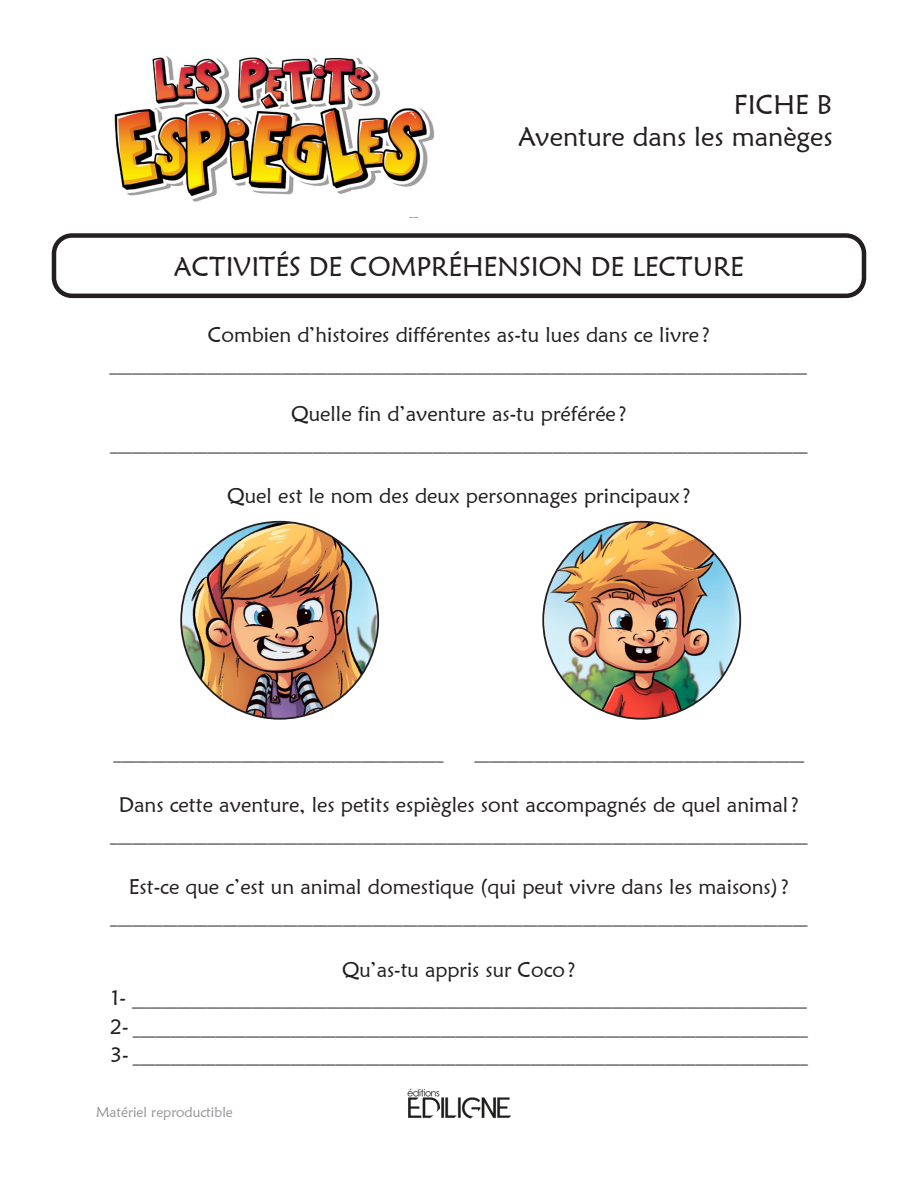
<style>
.page{position:relative;width:918px;height:1188px;background:#fff}
.page>*{position:absolute;margin:0;border:0;box-sizing:border-box;transform-origin:0 0}
.Titre{font:27px "Maiandra GD";color:#231f20}
.texte{font:21px "Maiandra GD";color:#231f20}
.texte-2{font:15px "Maiandra GD";color:#231f20}
.t1{font:14.1px "Maiandra GD";color:#939598}
.s1{font-size:21px}
</style>
<div class="page">
<img style="left:407px;top:1088px;width:104px;height:31px">
<img style="left:114px;top:56px;width:320px;height:146px">
<div style="left:351px;top:191px;width:101px;height:26px;background:#fff"></div>
<div style="left:380px;top:188px;width:50px;height:6px;background:#fff"></div>
<svg style="left:348px;top:193px;width:3px;height:9px"></svg>
<div style="left:52px;top:233px;width:814px;height:65px;border:4px solid #231f20;border-radius:18px"></div>
<img style="left:183px;top:522px;width:194px;height:195px">
<img style="left:545px;top:522px;width:194px;height:195px">
<p class="Titre" style="left:734px;top:88px;width:100px">FICHE B</p>
<p class="Titre" style="left:518px;top:120px;width:316px">Aventure dans les manèges</p>
<p class="Titre" style="left:174px;top:250px;width:572px">ACTIVITÉS DE COMPRÉHENSION DE LECTURE</p>
<p class="texte" style="left:208px;top:322px;width:504px">Combien d’histoires différentes as-tu lues dans ce livre ?</p>
<p class="texte-2" style="left:110px;top:356px;width:699px">_____________________________________________________________________________________________</p>
<p class="texte" style="left:291px;top:401px;width:337px">Quelle fin d’aventure as-tu préférée ?</p>
<p class="texte-2" style="left:110px;top:435px;width:699px">_____________________________________________________________________________________________</p>
<p class="texte" style="left:227px;top:483px;width:465px">Quel est le nom des deux personnages principaux?</p>
<p class="texte-2" style="left:114px;top:744px;width:332px">____________________________________________</p>
<p class="texte-2" style="left:474px;top:744px;width:332px">____________________________________________</p>
<p class="texte" style="left:119px;top:792px;width:682px">Dans cette aventure, les petits espiègles sont accompagnés de quel animal?</p>
<p class="texte-2" style="left:110px;top:826px;width:699px">_____________________________________________________________________________________________</p>
<p class="texte" style="left:129px;top:874px;width:662px">Est-ce que c’est un animal domestique (qui peut vivre dans les maisons)?</p>
<p class="texte-2" style="left:110px;top:908px;width:699px">_____________________________________________________________________________________________</p>
<p class="texte" style="left:342px;top:956px;width:235px">Qu’as-tu appris sur Coco?</p>
<p class="texte-2" style="left:111px;top:991px;width:697px"><span class="s1">1-</span> __________________________________________________________________________________________</p>
<p class="texte-2" style="left:110px;top:1019px;width:699px"><span class="s1">2-</span> __________________________________________________________________________________________</p>
<p class="texte-2" style="left:110px;top:1048px;width:699px"><span class="s1">3-</span> __________________________________________________________________________________________</p>
<p class="t1" style="left:96px;top:1104px;width:138px">Matériel reproductible</p>
</div>
